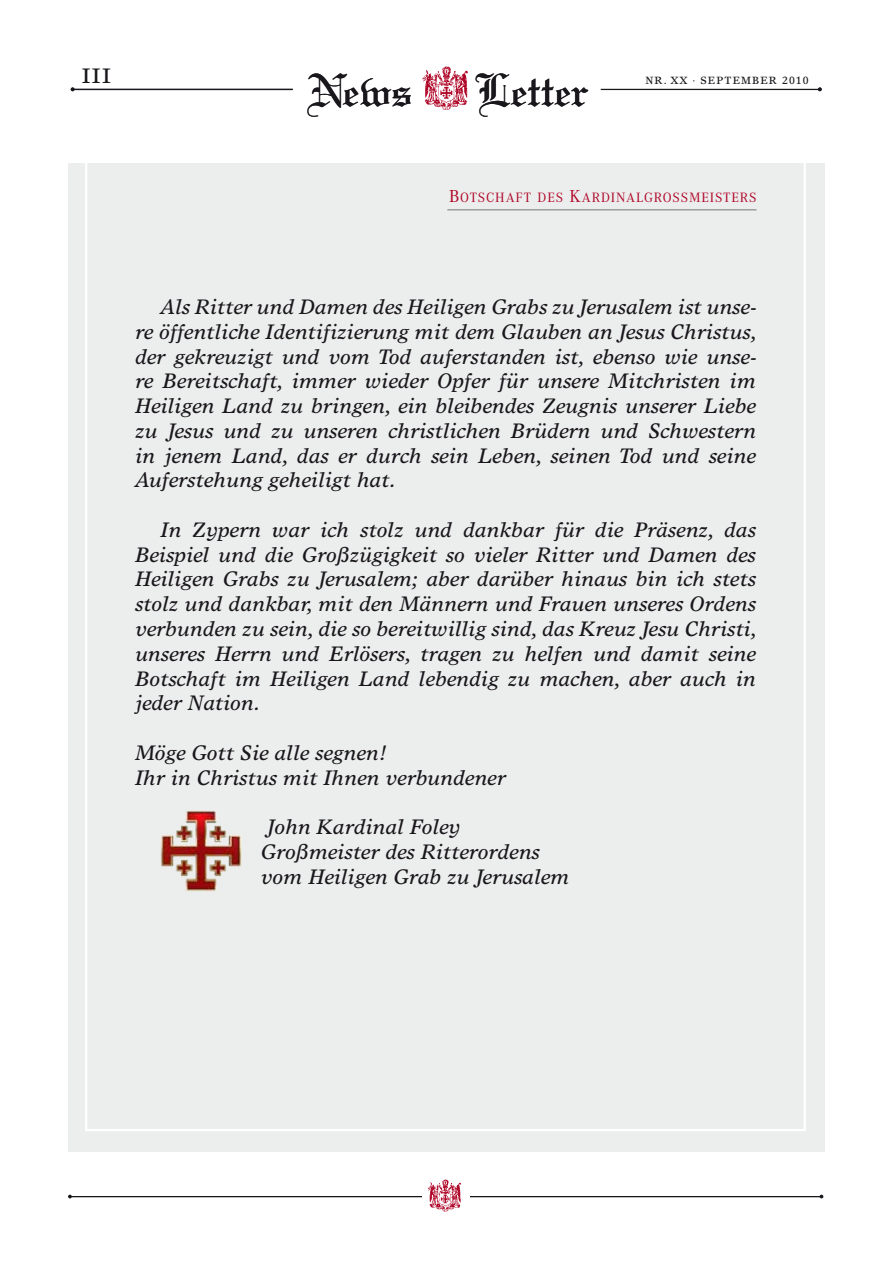
<style>
.page{position:relative;width:893px;height:1263px;background:#fff}
.page>*{position:absolute;margin:0;border:0;box-sizing:border-box;transform-origin:0 0}
.t1{font:49.35px "Linotext";color:#1a171c}
.t2{font:italic 21px/24.8px "Times Europa";letter-spacing:.005em;color:#1a171c;text-align:justify}
.t3{font:21px "Times Europa";color:#1a171c}
.t4{font:14.1px "Corporate A";letter-spacing:.065em;color:#af0527}
.t5{font:10.5px "Times Europa";letter-spacing:.1em;color:#1a171c}
.s1{font-size:18px}
</style>
<div class="page">
<hr style="left:601px;top:89px;width:219px;height:1px;background:#1a171c">
<div style="left:68px;top:163px;width:757px;height:988px;background:#eceded"></div>
<hr style="left:70px;top:1196px;width:753px;height:1px;background:#1a171c">
<div style="left:422px;top:1184px;width:47px;height:19px;background:#fff"></div>
<img style="left:427px;top:1179px;width:34px;height:33px">
<svg style="left:422px;top:66px;width:46px;height:44px"></svg>
<hr style="left:74px;top:89px;width:219px;height:1px;background:#1a171c">
<svg style="left:71px;top:87px;width:4px;height:4px"></svg>
<svg style="left:818px;top:87px;width:4px;height:4px"></svg>
<img style="left:160px;top:810px;width:82px;height:82px">
<hr style="left:447px;top:209px;width:309px;height:2px;background:#9c9e9f">
<p class="t3" style="left:82px;top:64px;width:30px">III</p>
<p class="t5" style="left:645px;top:74px;width:64px">NR. XX · SEP</p>
<p class="t5" style="left:725px;top:74px;width:18px">TEMBER</p>
<p class="t5" style="left:782px;top:74px;width:28px">2010</p>
<h1 class="t1" style="left:307px;top:61px;width:107px">News</h1>
<h1 class="t1" style="left:475px;top:61px;width:116px">Letter</h1>
<p class="t4" style="left:449px;top:189px;width:307px"><span class="s1">B</span>OTSCHAFT DES <span class="s1">K</span>ARDINALGROSSMEISTERS</p>
<p class="t2" style="left:135px;top:294px;width:623px;text-indent:26px">Als Ritter und Damen des Heiligen Grabs zu Jerusalem ist unse&shy;re öffentliche Identifizierung mit dem Glauben an Jesus Christus, der gekreuzigt und vom Tod auferstanden ist, ebenso wie unse&shy;re Bereitschaft, immer wieder Opfer für unsere Mitchristen im Heiligen Land zu bringen, ein bleibendes Zeugnis unserer Liebe zu Jesus und zu unseren christlichen Brüdern und Schwestern in jenem Land, das er durch sein Leben, seinen Tod und seine Auferstehung geheiligt hat.</p>
<p class="t2" style="left:135px;top:517px;width:623px;text-indent:26px">In Zypern war ich stolz und dankbar für die Präsenz, das Beispiel und die Großzügigkeit so vieler Ritter und Damen des Heiligen Grabs zu Jerusalem; aber darüber hinaus bin ich stets stolz und dankbar, mit den Männern und Frauen unseres Ordens verbunden zu sein, die so bereitwillig sind, das Kreuz Jesu Christi, unseres Herrn und Erlösers, tragen zu helfen und damit seine Botschaft im Heiligen Land lebendig zu machen, aber auch in jeder Nation.</p>
<p class="t2" style="left:135px;top:740px;width:372px">Möge Gott Sie alle segnen!<br>Ihr in Christus mit Ihnen verbundener</p>
<p class="t2" style="left:261px;top:814px;width:310px;text-align:left">John Kardinal Foley<br>Großmeister des Ritterordens vom Heiligen Grab zu Jerusalem</p>
</div>
